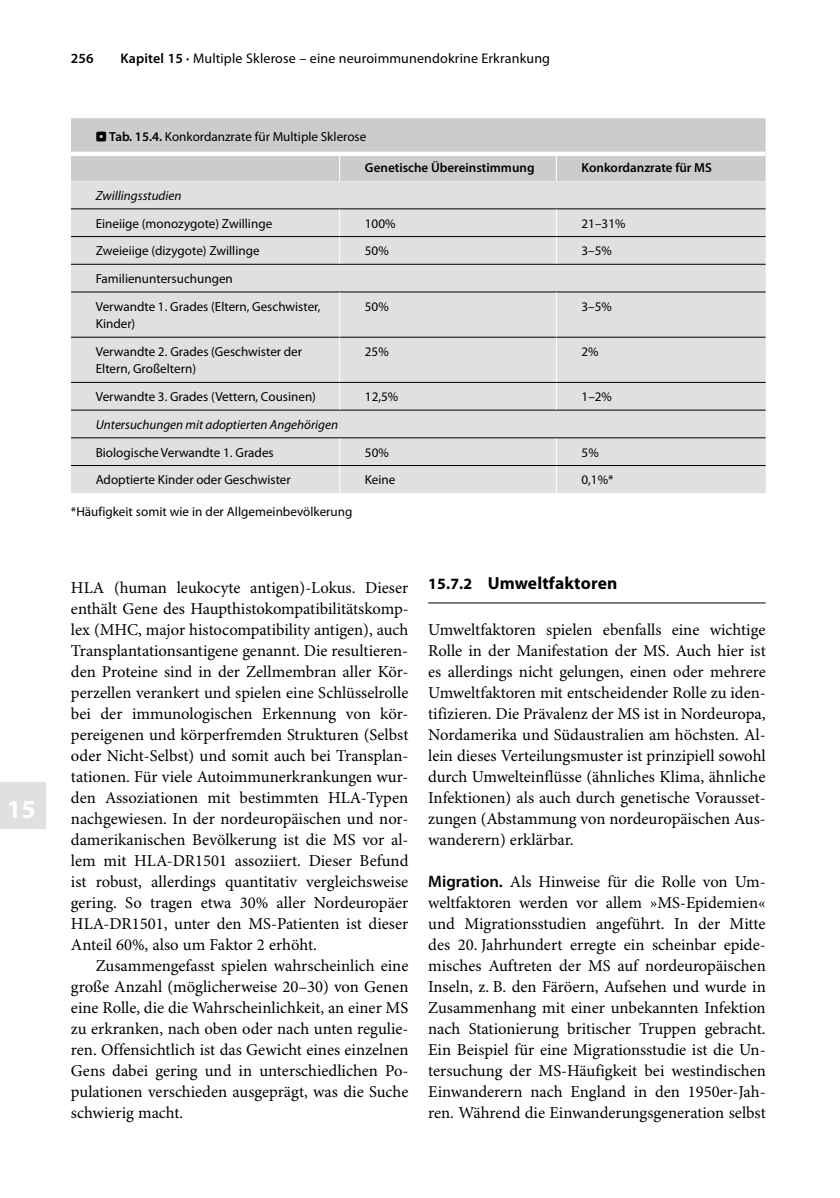
<style>
.page{position:relative;width:840px;height:1198px;background:#fff}
.page>*{position:absolute;margin:0;border:0;box-sizing:border-box;transform-origin:0 0}
.t1{font:700 26.25px "Myriad Pro";color:#fff}
.t2{font:700 17.5px "Myriad Pro";letter-spacing:.01em;color:#000}
.t3{font:16.62px/21px "Minion Pro";color:#000;text-align:justify}
.t4{font:14px "Myriad Pro";letter-spacing:.01em;color:#000}
.t5{font:600 14px "Myriad Pro";color:#000}
.t6{font:13.12px/27.7px "Myriad Pro";color:#000}
.t7{font:italic 13.12px "Myriad Pro";color:#000}
.t8{font:600 13.12px "Myriad Pro";color:#000}
.s1{font-weight:600}
.s2{font-family:"S Buttons"}
.s3{font-size:15.75px}
.s4{font-family:"Myriad Pro";font-weight:600}
</style>
<div class="page">
<hr style="left:428px;top:602px;width:337px;height:1px;background:#000">
<div style="left:0;top:782px;width:46px;height:47px;background:#e0e0e0"></div>
<div style="left:71px;top:118px;width:694px;height:63px;background:#ccc"></div>
<div style="left:71px;top:181px;width:694px;height:312px;background:#e0e0e0"></div>
<hr style="left:71px;top:208px;width:694px;height:1px;background:#000">
<hr style="left:71px;top:236px;width:694px;height:1px;background:#000">
<hr style="left:71px;top:264px;width:694px;height:1px;background:#000">
<hr style="left:71px;top:292px;width:694px;height:1px;background:#000">
<hr style="left:71px;top:337px;width:694px;height:1px;background:#000">
<hr style="left:71px;top:382px;width:694px;height:1px;background:#000">
<hr style="left:71px;top:410px;width:694px;height:1px;background:#000">
<hr style="left:71px;top:437px;width:694px;height:1px;background:#000">
<hr style="left:71px;top:465px;width:694px;height:1px;background:#000">
<svg style="left:339px;top:156px;width:1px;height:25px"></svg>
<svg style="left:556px;top:156px;width:1px;height:25px"></svg>
<svg style="left:339px;top:209px;width:1px;height:55px"></svg>
<svg style="left:556px;top:209px;width:1px;height:55px"></svg>
<hr style="left:339px;top:292px;width:1px;height:45px;background:#fff">
<hr style="left:556px;top:292px;width:1px;height:45px;background:#fff">
<hr style="left:339px;top:338px;width:1px;height:44px;background:#fff">
<hr style="left:556px;top:338px;width:1px;height:44px;background:#fff">
<svg style="left:339px;top:383px;width:1px;height:27px"></svg>
<svg style="left:556px;top:383px;width:1px;height:27px"></svg>
<svg style="left:339px;top:438px;width:1px;height:55px"></svg>
<svg style="left:556px;top:438px;width:1px;height:55px"></svg>
<hr style="left:71px;top:152px;width:694px;height:4px;background:#fff">
<h1 class="t1" style="left:7px;top:799px;width:31px">15</h1>
<p class="t5" style="left:71px;top:53px;width:24px">256</p>
<p class="t4" style="left:121px;top:53px;width:431px"><span class="s1">Kapitel 15 ·</span> Multiple Sklerose – eine neuroimmunendokrine Erkrankung</p>
<p class="t6" style="left:96px;top:124px;width:272px"><span class="s2">⊡</span> <span class="s1">Tab. 15.4.</span> Konkordanzrate für Multiple Sklerose</p>
<p class="t8" style="left:365px;top:163px;width:171px">Genetische Übereinstimmung</p>
<p class="t8" style="left:581px;top:163px;width:132px">Konkordanzrate für MS</p>
<p class="t7" style="left:96px;top:190px;width:87px">Zwillingsstudien</p>
<p class="t6" style="left:96px;top:210px;width:178px">Eineiige (monozygote) Zwillinge</p>
<p class="t6" style="left:365px;top:210px;width:32px">100%</p>
<p class="t6" style="left:581px;top:210px;width:45px">21–31%</p>
<p class="t6" style="left:96px;top:238px;width:165px">Zweieiige (dizygote) Zwillinge</p>
<p class="t6" style="left:365px;top:238px;width:25px">50%</p>
<p class="t6" style="left:581px;top:238px;width:32px">3–5%</p>
<p class="t6" style="left:96px;top:266px;width:226px">Familienuntersuchungen<br>Verwandte 1. Grades (Eltern, Geschwister,</p>
<p class="t6" style="left:96px;top:311px;width:41px">Kinder)</p>
<p class="t6" style="left:365px;top:294px;width:25px">50%</p>
<p class="t6" style="left:581px;top:294px;width:32px">3–5%</p>
<p class="t6" style="left:96px;top:344px;width:208px;line-height:17.5px">Verwandte 2. Grades (Geschwister der<br>Eltern, Großeltern)</p>
<p class="t6" style="left:365px;top:339px;width:25px">25%</p>
<p class="t6" style="left:581px;top:339px;width:19px">2%</p>
<p class="t6" style="left:96px;top:384px;width:222px">Verwandte 3. Grades (Vettern, Cousinen)</p>
<p class="t6" style="left:365px;top:384px;width:35px">12,5%</p>
<p class="t6" style="left:581px;top:384px;width:32px">1–2%</p>
<p class="t7" style="left:96px;top:419px;width:244px">Untersuchungen mit adoptierten Angehörigen</p>
<p class="t6" style="left:96px;top:439px;width:179px">Biologische Verwandte 1. Grades</p>
<p class="t6" style="left:365px;top:439px;width:25px">50%</p>
<p class="t6" style="left:581px;top:439px;width:19px">5%</p>
<p class="t6" style="left:96px;top:467px;width:196px">Adoptierte Kinder oder Geschwister</p>
<p class="t6" style="left:365px;top:467px;width:32px">Keine</p>
<p class="t6" style="left:581px;top:467px;width:34px">0,1%*</p>
<p class="t6" style="left:71px;top:498px;width:283px">*Häufigkeit somit wie in der Allgemeinbevölkerung</p>
<p class="t3" style="left:71px;top:578px;width:339px">HLA (human leukocyte antigen)-Lokus. Dieser enthält Gene des Haupthistokompatibilitätskomp&shy;lex (MHC, major histocompatibility antigen), auch Transplantationsantigene genannt. Die resultieren&shy;den Proteine sind in der Zellmembran aller Kör&shy;perzellen verankert und spielen eine Schlüsselrolle bei der immunologischen Erkennung von kör&shy;pereigenen und körperfremden Strukturen (Selbst oder Nicht-Selbst) und somit auch bei Transplan&shy;tationen. Für viele Autoimmunerkrankungen wur&shy;den Assoziationen mit bestimmten HLA-Typen nachgewiesen. In der nordeuropäischen und nor&shy;damerikanischen Bevölkerung ist die MS vor al&shy;lem mit HLA-DR1501 assoziiert. Dieser Befund ist robust, allerdings quantitativ vergleichsweise gering. So tragen etwa 30% aller Nordeuropäer HLA-DR1501, unter den MS-Patienten ist dieser Anteil 60%, also um Faktor 2 erhöht.</p>
<p class="t3" style="left:71px;top:956px;width:339px;text-indent:25px">Zusammengefasst spielen wahrscheinlich eine große Anzahl (möglicherweise 20–30) von Genen eine Rolle, die die Wahrscheinlichkeit, an einer MS zu erkranken, nach oben oder nach unten regulie&shy;ren. Offensichtlich ist das Gewicht eines einzelnen Gens dabei gering und in unterschiedlichen Po&shy;pulationen verschieden ausgeprägt, was die Suche schwierig macht.</p>
<p class="t2" style="left:428px;top:576px;width:191px"><span class="s3">15.7.2</span> Umweltfaktoren</p>
<p class="t3" style="left:428px;top:620px;width:339px">Umweltfaktoren spielen ebenfalls eine wichtige Rolle in der Manifestation der MS. Auch hier ist es allerdings nicht gelungen, einen oder mehrere Umweltfaktoren mit entscheidender Rolle zu iden&shy;tifizieren. Die Prävalenz der MS ist in Nordeuropa, Nordamerika und Südaustralien am höchsten. Al&shy;lein dieses Verteilungsmuster ist prinzipiell sowohl durch Umwelteinflüsse (ähnliches Klima, ähnliche Infektionen) als auch durch genetische Vorausset&shy;zungen (Abstammung von nordeuropäischen Aus&shy;wanderern) erklärbar.</p>
<p class="t3" style="left:428px;top:872px;width:339px"><span class="s4">Migration.</span> Als Hinweise für die Rolle von Um&shy;weltfaktoren werden vor allem »MS-Epidemien« und Migrationsstudien angeführt. In der Mitte des 20. Jahrhundert erregte ein scheinbar epide&shy;misches Auftreten der MS auf nordeuropäischen Inseln, z. B. den Färöern, Aufsehen und wurde in Zusammenhang mit einer unbekannten Infektion nach Stationierung britischer Truppen gebracht.<br>Ein Beispiel für eine Migrationsstudie ist die Un&shy;tersuchung der MS-Häufigkeit bei westindischen Einwanderern nach England in den 1950er-Jah&shy;ren. Während die Einwanderungsgeneration selbst</p>
</div>
